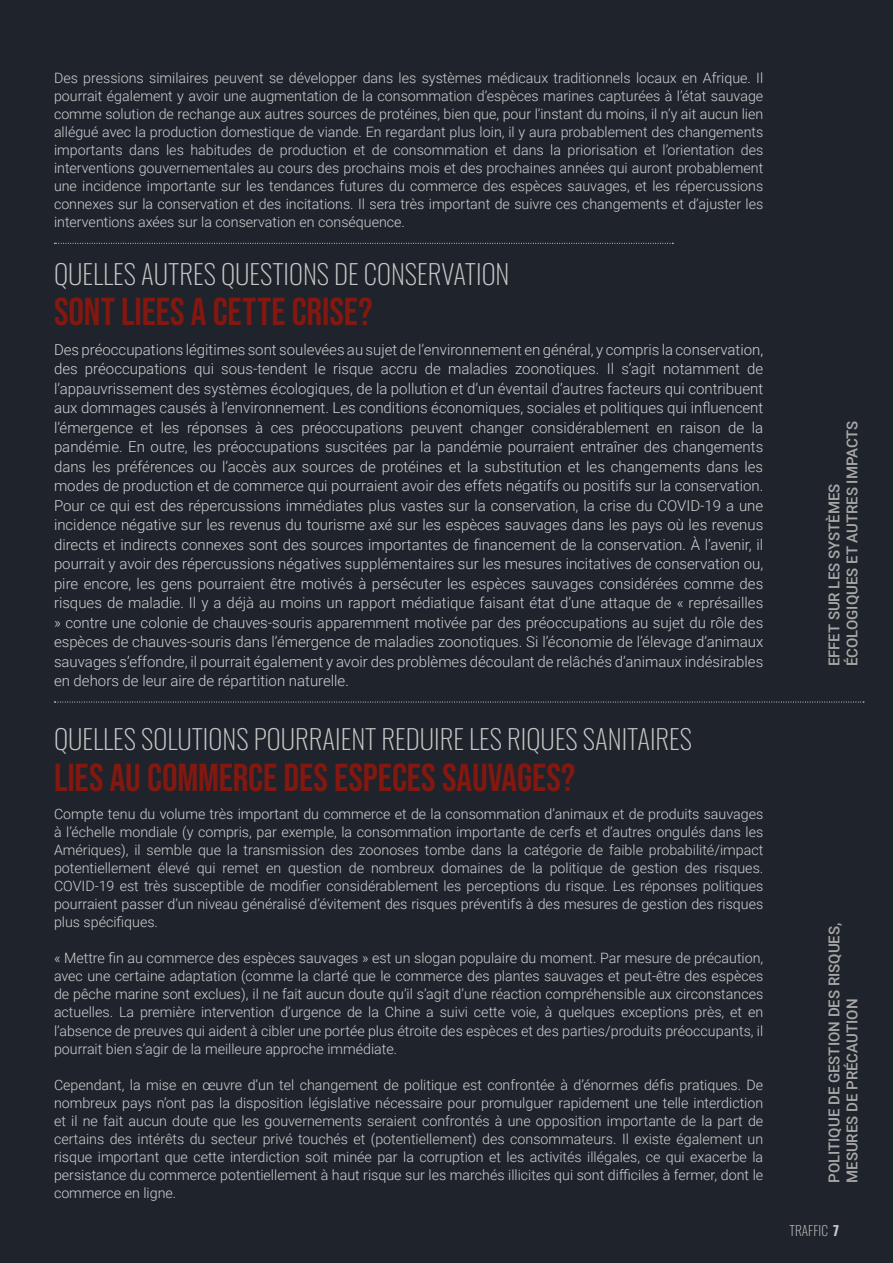
<style>
.page{position:relative;width:893px;height:1263px;background:#1f232b}
.page>*{position:absolute;margin:0;border:0;box-sizing:border-box;transform-origin:0 0}
.t1{font:39px "Bebas Neue";letter-spacing:-.005em;color:#821810}
.t2{font:200 27px "Oswald";color:#c7c7c6}
.t3{font:300 15px/19.5px "Roboto";color:#d1d1d1;text-align:justify}
.t4{font:500 15px/18px "Roboto";color:#a8a8a8}
.t5{font:300 14.25px/18px "Roboto";color:#d1d1d1;text-align:justify}
.t6{font:200 13.5px "Oswald";color:#c7c7c6}
.s1{font-weight:700}
</style>
<div class="page">
<svg style="left:54px;top:243px;width:619px;height:1px"></svg>
<svg style="left:54px;top:702px;width:810px;height:1px"></svg>
<p class="t5" style="left:54px;top:68px;width:711px">Des pressions similaires peuvent se développer dans les systèmes médicaux traditionnels locaux en Afrique. Il pourrait également y avoir une augmentation de la consommation d’espèces marines capturées à l’état sauvage comme solution de rechange aux autres sources de protéines, bien que, pour l’instant du moins, il n’y ait aucun lien allégué avec la production domestique de viande. En regardant plus loin, il y aura probablement des changements importants dans les habitudes de production et de consommation et dans la priorisation et l’orientation des interventions gouvernementales au cours des prochains mois et des prochaines années qui auront probablement une incidence importante sur les tendances futures du commerce des espèces sauvages, et les répercussions connexes sur la conservation et des incitations. Il sera très important de suivre ces changements et d’ajuster les interventions axées sur la conservation en conséquence.</p>
<p class="t2" style="left:54px;top:250px;width:457px">QUELLES AUTRES QUESTIONS DE CONSERVATION</p>
<p class="t1" style="left:54px;top:290px;width:320px">SONT LIEES A CETTE CRISE?</p>
<p class="t3" style="left:54px;top:339px;width:711px">Des préoccupations légitimes sont soulevées au sujet de l’environnement en général, y compris la conservation, des préoccupations qui sous-tendent le risque accru de maladies zoonotiques. Il s’agit notamment de l’appauvrissement des systèmes écologiques, de la pollution et d’un éventail d’autres facteurs qui contribuent aux dommages causés à l’environnement. Les conditions économiques, sociales et politiques qui influencent l’émergence et les réponses à ces préoccupations peuvent changer considérablement en raison de la pandémie. En outre, les préoccupations suscitées par la pandémie pourraient entraîner des changements dans les préférences ou l’accès aux sources de protéines et la substitution et les changements dans les modes de production et de commerce qui pourraient avoir des effets négatifs ou positifs sur la conservation.<br>Pour ce qui est des répercussions immédiates plus vastes sur la conservation, la crise du COVID-19 a une incidence négative sur les revenus du tourisme axé sur les espèces sauvages dans les pays où les revenus directs et indirects connexes sont des sources importantes de financement de la conservation. À l’avenir, il pourrait y avoir des répercussions négatives supplémentaires sur les mesures incitatives de conservation ou, pire encore, les gens pourraient être motivés à persécuter les espèces sauvages considérées comme des risques de maladie. Il y a déjà au moins un rapport médiatique faisant état d’une attaque de « représailles » contre une colonie de chauves-souris apparemment motivée par des préoccupations au sujet du rôle des espèces de chauves-souris dans l’émergence de maladies zoonotiques. Si l’économie de l’élevage d’animaux sauvages s’effondre, il pourrait également y avoir des problèmes découlant de relâchés d’animaux indésirables en dehors de leur aire de répartition naturelle.</p>
<p class="t2" style="left:54px;top:715px;width:640px">QUELLES SOLUTIONS POURRAIENT REDUIRE LES RIQUES SANITAIRES</p>
<p class="t1" style="left:54px;top:755px;width:523px">LIES AU COMMERCE DES ESPECES SAUVAGES?</p>
<p class="t5" style="left:54px;top:805px;width:711px">Compte tenu du volume très important du commerce et de la consommation d’animaux et de produits sauvages à l’échelle mondiale (y compris, par exemple, la consommation importante de cerfs et d’autres ongulés dans les Amériques), il semble que la transmission des zoonoses tombe dans la catégorie de faible probabilité/impact potentiellement élevé qui remet en question de nombreux domaines de la politique de gestion des risques.<br>COVID-19 est très susceptible de modifier considérablement les perceptions du risque. Les réponses politiques pourraient passer d’un niveau généralisé d’évitement des risques préventifs à des mesures de gestion des risques plus spécifiques.</p>
<p class="t5" style="left:54px;top:949px;width:711px">« Mettre fin au commerce des espèces sauvages » est un slogan populaire du moment. Par mesure de précaution, avec une certaine adaptation (comme la clarté que le commerce des plantes sauvages et peut-être des espèces de pêche marine sont exclues), il ne fait aucun doute qu’il s’agit d’une réaction compréhensible aux circonstances actuelles. La première intervention d’urgence de la Chine a suivi cette voie, à quelques exceptions près, et en l’absence de preuves qui aident à cibler une portée plus étroite des espèces et des parties/produits préoccupants, il pourrait bien s’agir de la meilleure approche immédiate.</p>
<p class="t5" style="left:54px;top:1075px;width:711px">Cependant, la mise en œuvre d’un tel changement de politique est confrontée à d’énormes défis pratiques. De nombreux pays n’ont pas la disposition législative nécessaire pour promulguer rapidement une telle interdiction et il ne fait aucun doute que les gouvernements seraient confrontés à une opposition importante de la part de certains des intérêts du secteur privé touchés et (potentiellement) des consommateurs. Il existe également un risque important que cette interdiction soit minée par la corruption et les activités illégales, ce qui exacerbe la persistance du commerce potentiellement à haut risque sur les marchés illicites qui sont difficiles à fermer, dont le commerce en ligne.</p>
<p class="t4" style="left:824px;top:666px;width:247px;rotate:-90deg">EFFET SUR LES SYSTÈMES<br>ÉCOLOGIQUES ET AUTRES IMPACTS</p>
<p class="t4" style="left:824px;top:1183px;width:262px;rotate:-90deg">POLITIQUE DE GESTION DES RISQUES,<br>MESURES DE PRÉCAUTION</p>
<p class="t6" style="left:789px;top:1218px;width:51px">TRAFFIC <span class="s1">7</span></p>
</div>
